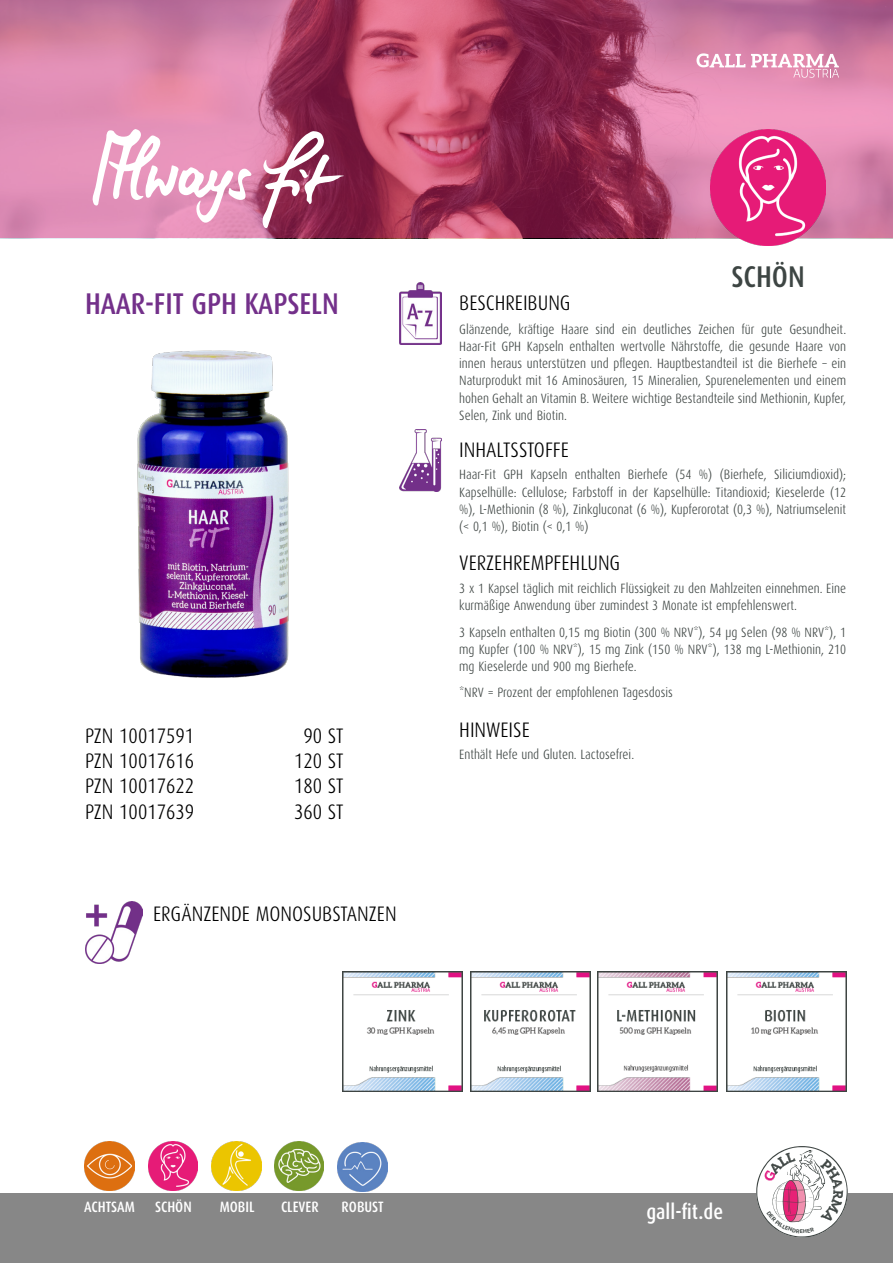
<style>
.page{position:relative;width:893px;height:1263px;background:#fff}
.page>*{position:absolute;margin:0;border:0;box-sizing:border-box;transform-origin:0 0}
.t1{font:500 30px "Dax Condensed";color:#73308a}
.t2{font:500 30px "Dax Condensed";color:#3d4543}
.t3{font:300 21px/25.2px "Dax Condensed";color:#000;text-align:justify}
.t4{font:500 21px "Dax Condensed";color:#fff}
.t5{font:500 15px "Dax Condensed";color:#fff}
.t6{font:300 13.5px/17.2px "Dax Condensed";color:#3e4543;text-align:justify}
.t7{font:300 13.5px "Dax Condensed";color:#3d4543}
</style>
<div class="page">
<div style="left:0;top:1194px;width:893px;height:69px;background:#878787"></div>
<img style="left:85px;top:1141px;width:49px;height:50px">
<img style="left:275px;top:1141px;width:49px;height:50px">
<img style="left:212px;top:1141px;width:49px;height:50px">
<img style="left:338px;top:1142px;width:49px;height:49px">
<img style="left:148px;top:1141px;width:50px;height:50px">
<svg style="left:0;top:0;width:893px;height:238px;background:#bd6185"></svg>
<img style="left:400px;top:282px;width:41px;height:62px">
<img style="left:400px;top:430px;width:42px;height:61px">
<img style="left:137px;top:350px;width:152px;height:328px">
<svg style="left:696px;top:53px;width:49px;height:14px"></svg>
<svg style="left:751px;top:54px;width:88px;height:24px"></svg>
<img style="left:710px;top:130px;width:116px;height:115px">
<svg style="left:262px;top:131px;width:82px;height:97px"></svg>
<svg style="left:93px;top:129px;width:159px;height:94px"></svg>
<img style="left:342px;top:972px;width:120px;height:119px">
<img style="left:470px;top:972px;width:120px;height:119px">
<img style="left:598px;top:972px;width:120px;height:119px">
<img style="left:726px;top:972px;width:120px;height:119px">
<img style="left:85px;top:901px;width:58px;height:62px">
<svg style="left:756px;top:1146px;width:92px;height:91px"></svg>
<h1 class="t1" style="left:85px;top:288px;width:255px">HAAR-FIT GPH KAPSELN</h1>
<h2 class="t3" style="left:85px;top:723px;width:111px">PZN 10017591<br>PZN 10017616<br>PZN 10017622<br>PZN 10017639</h2>
<h2 class="t3" style="left:294px;top:723px;width:51px;text-align:center">90 ST<br>120 ST<br>180 ST<br>360 ST</h2>
<h2 class="t3" style="left:153px;top:901px;width:245px">ERGÄNZENDE MONOSUBSTANZEN</h2>
<h2 class="t3" style="left:459px;top:291px;width:113px">BESCHREIBUNG</h2>
<h1 class="t2" style="left:731px;top:260px;width:75px">SCHÖN</h1>
<p class="t6" style="left:459px;top:321px;width:388px">Glänzende, kräftige Haare sind ein deutliches Zeichen für gute Gesundheit.<br>Haar-Fit GPH Kapseln enthalten wertvolle Nährstoffe, die gesunde Haare von innen heraus unterstützen und pflegen. Hauptbestandteil ist die Bierhefe – ein Naturprodukt mit 16 Aminosäuren, 15 Mineralien, Spurenelementen und einem hohen Gehalt an Vitamin B. Weitere wichtige Bestandteile sind Methionin, Kupfer, Selen, Zink und Biotin.</p>
<h2 class="t3" style="left:459px;top:437px;width:111px">INHALTSSTOFFE</h2>
<p class="t6" style="left:459px;top:466px;width:388px">Haar-Fit GPH Kapseln enthalten Bierhefe (54 %) (Bierhefe, Siliciumdioxid); Kapselhülle: Cellulose; Farbstoff in der Kapselhülle: Titandioxid; Kieselerde (12 %), L-Methionin (8 %), Zinkgluconat (6 %), Kupferorotat (0,3 %), Natriumselenit (&lt; 0,1 %), Biotin (&lt; 0,1 %)</p>
<h2 class="t3" style="left:459px;top:550px;width:163px">VERZEHREMPFEHLUNG</h2>
<p class="t6" style="left:459px;top:580px;width:388px">3 x 1 Kapsel täglich mit reichlich Flüssigkeit zu den Mahlzeiten einnehmen. Eine kurmäßige Anwendung über zumindest 3 Monate ist empfehlenswert.</p>
<p class="t6" style="left:459px;top:623px;width:388px">3 Kapseln enthalten 0,15 mg Biotin (300 % NRV*), 54 μg Selen (98 % NRV*), 1 mg Kupfer (100 % NRV*), 15 mg Zink (150 % NRV*), 138 mg L-Methionin, 210 mg Kieselerde und 900 mg Bierhefe.</p>
<p class="t6" style="left:459px;top:684px;width:215px">*NRV = Prozent der empfohlenen Tagesdosis</p>
<h2 class="t3" style="left:459px;top:717px;width:72px">HINWEISE</h2>
<p class="t7" style="left:459px;top:747px;width:176px">Enthält Hefe und Gluten. Lactosefrei.</p>
<p class="t5" style="left:84px;top:1199px;width:52px">ACHTSAM</p>
<p class="t5" style="left:155px;top:1199px;width:38px">SCHÖN</p>
<p class="t5" style="left:220px;top:1199px;width:36px">MOBIL</p>
<p class="t5" style="left:281px;top:1199px;width:39px">CLEVER</p>
<p class="t5" style="left:342px;top:1199px;width:44px">ROBUST</p>
<h2 class="t4" style="left:646px;top:1200px;width:78px">gall-fit.de</h2>
</div>
